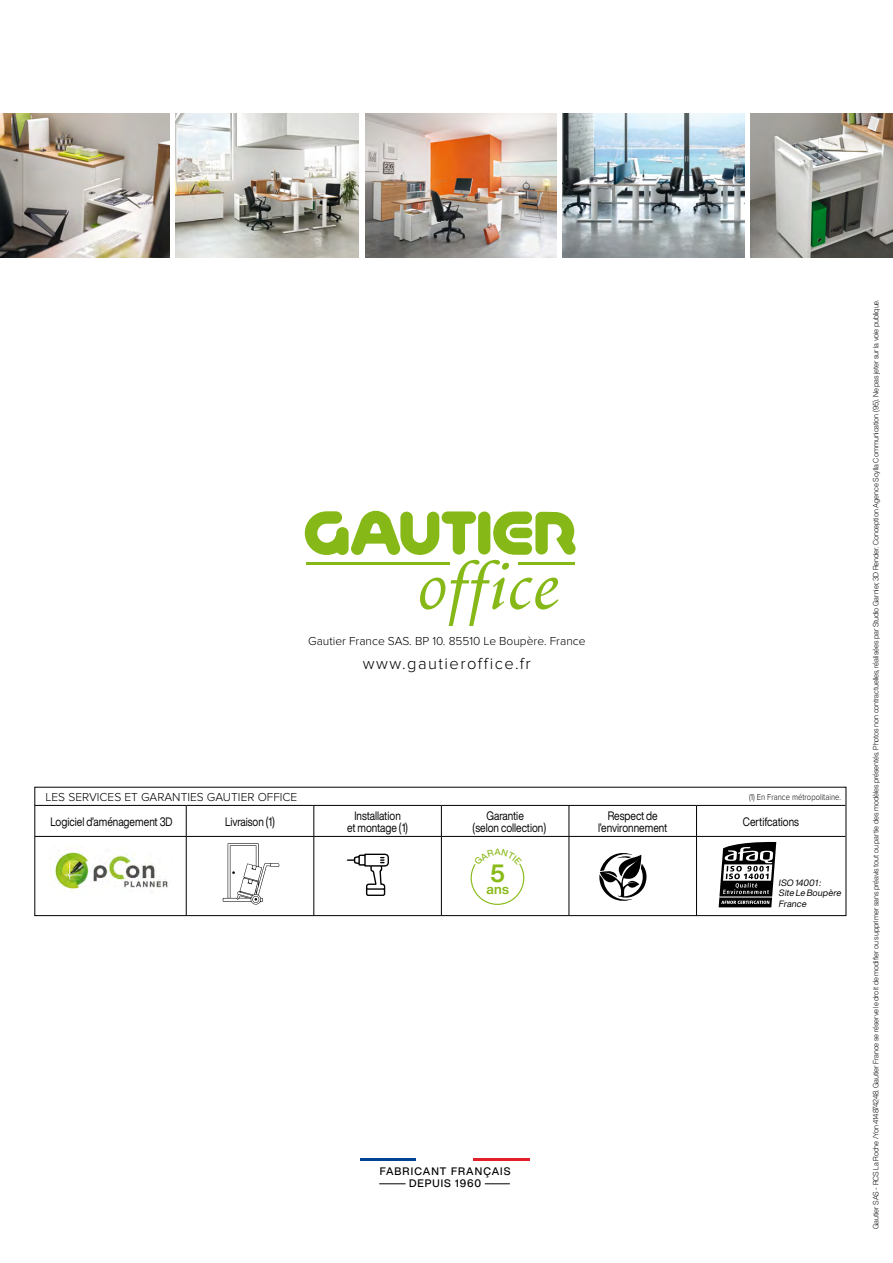
<style>
.page{position:relative;width:893px;height:1263px;background:#fff}
.page>*{position:absolute;margin:0;border:0;box-sizing:border-box;transform-origin:0 0}
.t1{font:700 24.6px "Helvetica Now Display";color:#89ba17}
.t2{font:300 16.5px "Proxima Nova";letter-spacing:.09em;color:#000}
.t3{font:700 13.65px "Helvetica Now Display";color:#89ba17}
.t4{font:12px/12px "Helvetica Now Display";color:#000;text-align:center;scale:.85 1}
.t5{font:300 12px "Proxima Nova";color:#000}
.t6{font:500 10.65px/12.1px "Helvetica Now Display";letter-spacing:.09em;color:#000;text-align:center}
.t7{font:10.2px "Helvetica Now Text";letter-spacing:.07em;color:#000;scale:1.04 1}
.t8{font:300 9.3px "Helvetica Now Text";letter-spacing:.12em;color:#000}
.t9{font:italic 9px/10.5px "Helvetica Now Display";color:#000}
.t10{font:300 9px "Proxima Nova";color:#000;scale:.85 1}
.t11{font:500 9px "Helvetica Now Display";color:#89ba17}
.t12{font:300 7.5px "Helvetica Now Display";color:#000}
</style>
<div class="page">
<img style="left:0;top:114px;width:170px;height:143px">
<img style="left:176px;top:114px;width:183px;height:143px">
<img style="left:366px;top:114px;width:190px;height:143px">
<img style="left:562px;top:114px;width:183px;height:143px">
<svg style="left:305px;top:511px;width:270px;height:115px"></svg>
<hr style="left:306px;top:563px;width:143px;height:2px;background:#86b918">
<hr style="left:519px;top:563px;width:56px;height:2px;background:#86b918">
<hr style="left:360px;top:1158px;width:56px;height:3px;background:#004494">
<hr style="left:473px;top:1158px;width:57px;height:3px;background:#e3202a">
<svg style="left:379px;top:1183px;width:27px;height:1px"></svg>
<svg style="left:485px;top:1183px;width:25px;height:1px"></svg>
<img style="left:50px;top:850px;width:118px;height:41px">
<img style="left:751px;top:114px;width:142px;height:143px">
<hr style="left:186px;top:806px;width:1px;height:30px;background:#000">
<hr style="left:314px;top:806px;width:1px;height:30px;background:#000">
<hr style="left:441px;top:806px;width:1px;height:30px;background:#000">
<hr style="left:569px;top:806px;width:1px;height:30px;background:#000">
<hr style="left:696px;top:806px;width:1px;height:30px;background:#000">
<hr style="left:35px;top:836px;width:151px;height:1px;background:#000">
<hr style="left:186px;top:836px;width:128px;height:1px;background:#000">
<hr style="left:186px;top:837px;width:1px;height:78px;background:#000">
<hr style="left:314px;top:836px;width:127px;height:1px;background:#000">
<hr style="left:314px;top:837px;width:1px;height:78px;background:#000">
<hr style="left:441px;top:836px;width:128px;height:1px;background:#000">
<hr style="left:441px;top:837px;width:1px;height:78px;background:#000">
<hr style="left:569px;top:836px;width:127px;height:1px;background:#000">
<hr style="left:569px;top:837px;width:1px;height:78px;background:#000">
<hr style="left:696px;top:836px;width:149px;height:1px;background:#000">
<hr style="left:696px;top:837px;width:1px;height:78px;background:#000">
<hr style="left:35px;top:805px;width:151px;height:1px;background:#000">
<hr style="left:186px;top:805px;width:128px;height:1px;background:#000">
<hr style="left:314px;top:805px;width:127px;height:1px;background:#000">
<hr style="left:441px;top:805px;width:128px;height:1px;background:#000">
<hr style="left:569px;top:805px;width:127px;height:1px;background:#000">
<hr style="left:696px;top:805px;width:149px;height:1px;background:#000">
<div style="left:35px;top:787px;width:811px;height:129px;border:1px solid #000"></div>
<svg style="left:223px;top:843px;width:56px;height:61px"></svg>
<svg style="left:347px;top:854px;width:42px;height:42px"></svg>
<svg style="left:599px;top:853px;width:47px;height:48px"></svg>
<svg style="left:719px;top:842px;width:57px;height:65px"></svg>
<svg style="left:470px;top:863px;width:55px;height:42px"></svg>
<h3 class="t5" style="left:308px;top:634px;width:279px">Gautier France SAS. BP 10. 85510 Le Boupère. France</h3>
<h2 class="t2" style="left:363px;top:654px;width:169px">www.gautieroffice.fr</h2>
<h3 class="t5" style="left:45px;top:790px;width:253px">LES SERVICES ET GARANTIES GAUTIER OFFICE</h3>
<p class="t10" style="left:749px;top:792px;width:110px">(1) En France métropolitaine.</p>
<h3 class="t4" style="left:51px;top:816px;width:145px">Logiciel d’aménagement 3D</h3>
<h3 class="t4" style="left:225px;top:816px;width:60px">Livraison (1)</h3>
<h3 class="t4" style="left:347px;top:810px;width:73px">Installation<br>et montage (1)</h3>
<h3 class="t4" style="left:473px;top:810px;width:88px;text-align:left;text-indent:14px">Garantie (selon collection)</h3>
<h3 class="t4" style="left:598px;top:810px;width:83px">Respect de l’environnement</h3>
<h3 class="t4" style="left:743px;top:816px;width:67px">Certifcations</h3>
<p class="t11" style="left:494px;top:846px;width:8px">A</p>
<h1 class="t1" style="left:490px;top:857px;width:16px">5</h1>
<h3 class="t3" style="left:486px;top:879px;width:24px">ans</h3>
<p class="t9" style="left:779px;top:877px;width:66px">ISO 14001:<br>Site Le Boupère<br>France</p>
<h3 class="t6" style="left:380px;top:1165px;width:132px">FABRICANT FRANÇAIS<br>DEPUIS 1960</h3>
<h3 class="t7" style="left:379px;top:1164px;width:127px">FABRICANT FRANÇAIS</h3>
<p class="t8" style="left:409px;top:1177px;width:73px">DEPUIS 1960</p>
<p class="t12" style="left:871px;top:1229px;width:931px;rotate:-90deg">Gautier SAS - RCS La Roche /Yon 414874248. Gautier France se réserve le droit de modifier ou supprimer sans préavis tout ou partie des modèles présentés. Photos non contractuelles, réalisées par Studio Garnier, 3D Render. Conception Agence Scylla Communication (95). Ne pas jeter sur la voie publique.</p>
</div>
